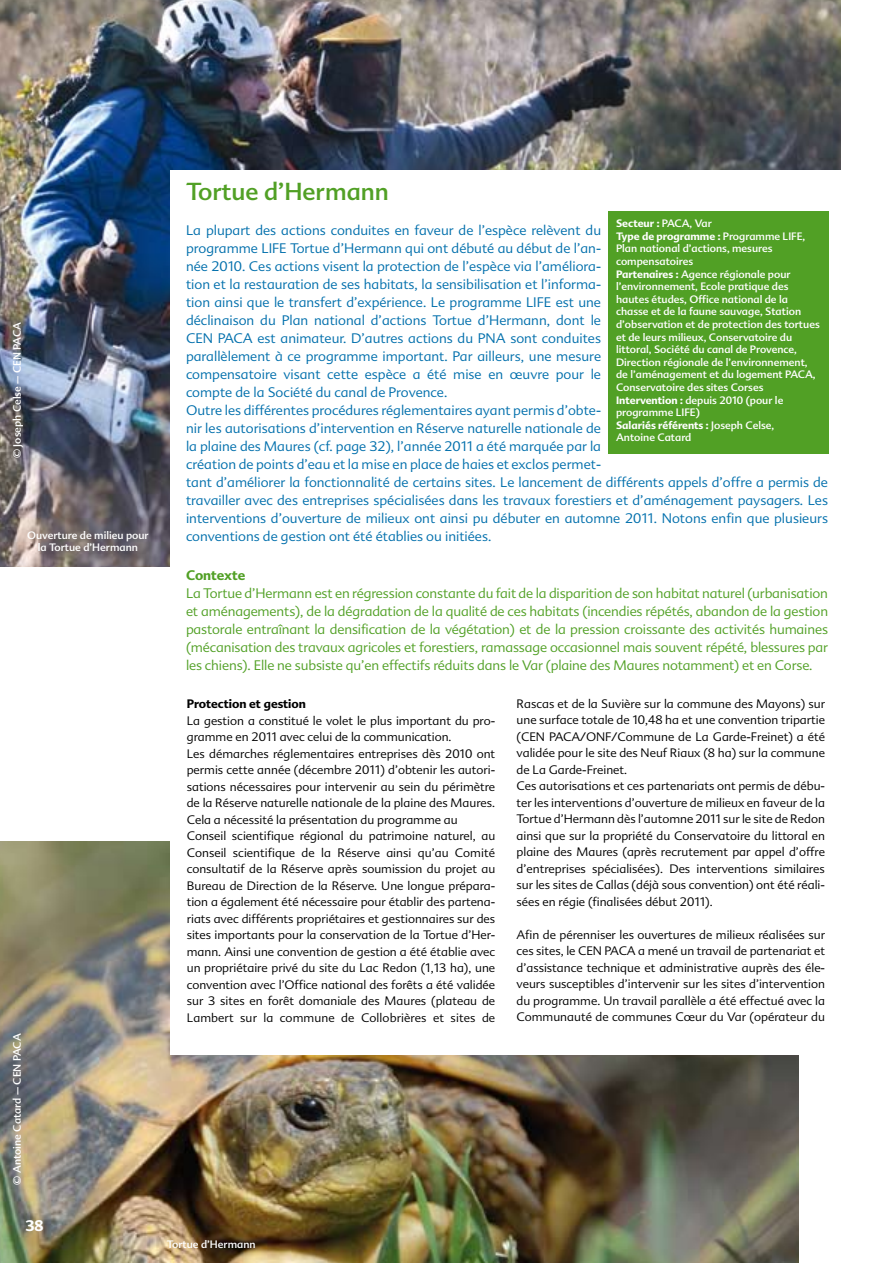
<style>
.page{position:relative;width:893px;height:1263px;background:#fff}
.page>*{position:absolute;margin:0;border:0;box-sizing:border-box;transform-origin:0 0}
.t1{font:24px "Advert";color:#51a025}
.t2{font:700 15px "Advert";color:#fff}
.t3{font:300 13.5px/18px "Advert";color:#006fac}
.t4{font:300 13.5px/18px "Advert";letter-spacing:-.01em;color:#51a025;text-align:justify}
.t5{font:700 13.5px "Advert";color:#51a025}
.t6{font:300 12px/16.5px "Advert";color:#000}
.t7{font:700 12px "Advert";color:#000}
.t8{font:10.5px/12.6px "Advert";color:#fff;text-align:center}
.s1{font-weight:700}
</style>
<div class="page">
<img style="left:0;top:0;width:840px;height:567px">
<img style="left:0;top:842px;width:798px;height:421px">
<div style="left:170px;top:170px;width:692px;height:884px;background:#fff"></div>
<div style="left:609px;top:211px;width:220px;height:243px;background:#51a025"></div>
<p class="t8" style="left:11px;top:458px;width:138px;rotate:-90deg">© Joseph Celse – CEN PACA</p>
<p class="t8" style="left:27px;top:528px;width:123px">Ouverture de milieu pour la Tortue d’Hermann</p>
<p class="t8" style="left:11px;top:1184px;width:152px;rotate:-90deg">© Antoine Catard – CEN PACA</p>
<p class="t2" style="left:25px;top:1217px;width:20px">38</p>
<h1 class="t1" style="left:186px;top:177px;width:204px">Tortue d’Hermann</h1>
<p class="t3" style="left:186px;top:221px;width:644px">La plupart des actions conduites en faveur de l’espèce relèvent du<br>programme LIFE Tortue d’Hermann qui ont débuté au début de l’an-<br>née 2010. Ces actions visent la protection de l’espèce via l’améliora-<br>tion et la restauration de ses habitats, la sensibilisation et l’informa-<br>tion ainsi que le transfert d’expérience. Le programme LIFE est une<br>déclinaison du Plan national d’actions Tortue d’Hermann, dont le<br>CEN PACA est animateur. D’autres actions du PNA sont conduites<br>parallèlement à ce programme important. Par ailleurs, une mesure<br>compensatoire visant cette espèce a été mise en œuvre pour le<br>compte de la Société du canal de Provence.<br>Outre les différentes procédures réglementaires ayant permis d’obte-<br>nir les autorisations d’intervention en Réserve naturelle nationale de<br>la plaine des Maures (cf. page 32), l’année 2011 a été marquée par la<br>création de points d’eau et la mise en place de haies et exclos permet-<br>tant d’améliorer la fonctionnalité de certains sites. Le lancement de différents appels d’offre a permis de travailler avec des entreprises spécialisées dans les travaux forestiers et d’aménagement paysagers. Les interventions d’ouverture de milieux ont ainsi pu débuter en automne 2011. Notons enfin que plusieurs conventions de gestion ont été établies ou initiées.</p>
<p class="t5" style="left:186px;top:567px;width:61px">Contexte</p>
<p class="t4" style="left:186px;top:585px;width:644px">La Tortue d’Hermann est en régression constante du fait de la disparition de son habitat naturel (urbanisation et aménagements), de la dégradation de la qualité de ces habitats (incendies répétés, abandon de la gestion pastorale entraînant la densification de la végétation) et de la pression croissante des activités humaines (mécanisation des travaux agricoles et forestiers, ramassage occasionnel mais souvent répété, blessures par les chiens). Elle ne subsiste qu’en effectifs réduits dans le Var (plaine des Maures notamment) et en Corse.</p>
<p class="t8" style="left:616px;top:217px;width:205px;text-align:left"><span class="s1">Secteur :</span> PACA, Var<br><span class="s1">Type de programme :</span> Programme LIFE,<br>Plan national d’actions, mesures compensatoires<br><span class="s1">Partenaires :</span> Agence régionale pour l’environnement, Ecole pratique des hautes études, Office national de la chasse et de la faune sauvage, Station d’observation et de protection des tortues et de leurs milieux, Conservatoire du littoral, Société du canal de Provence,<br>Direction régionale de l’environnement, de l’aménagement et du logement PACA,<br>Conservatoire des sites Corses<br><span class="s1">Intervention :</span> depuis 2010 (pour le programme LIFE)<br><span class="s1">Salariés référents :</span> Joseph Celse,<br>Antoine Catard</p>
<p class="t7" style="left:187px;top:696px;width:121px">Protection et gestion</p>
<p class="t6" style="left:187px;top:712px;width:310px">La gestion a constitué le volet le plus important du pro&shy;gramme en 2011 avec celui de la communication.<br>Les démarches réglementaires entreprises dès 2010 ont permis cette année (décembre 2011) d’obtenir les autori&shy;sations nécessaires pour intervenir au sein du périmètre de la Réserve naturelle nationale de la plaine des Maures.<br>Cela a nécessité la présentation du programme au Conseil scientifique régional du patrimoine naturel, au Conseil scientifique de la Réserve ainsi qu’au Comité consultatif de la Réserve après soumission du projet au Bureau de Direction de la Réserve. Une longue prépara&shy;tion a également été nécessaire pour établir des partena&shy;riats avec différents propriétaires et gestionnaires sur des sites importants pour la conservation de la Tortue d’Her&shy;mann. Ainsi une convention de gestion a été établie avec un propriétaire privé du site du Lac Redon (1,13 ha), une convention avec l’Office national des forêts a été validée sur 3 sites en forêt domaniale des Maures (plateau de Lambert sur la commune de Collobrières et sites de</p>
<p class="t6" style="left:516px;top:695px;width:310px">Rascas et de la Suvière sur la commune des Mayons) sur une surface totale de 10,48 ha et une convention tripartie (CEN PACA/ONF/Commune de La Garde-Freinet) a été validée pour le site des Neuf Riaux (8 ha) sur la commune de La Garde-Freinet.<br>Ces autorisations et ces partenariats ont permis de débu&shy;ter les interventions d’ouverture de milieux en faveur de la Tortue d’Hermann dès l’automne 2011 sur le site de Redon ainsi que sur la propriété du Conservatoire du littoral en plaine des Maures (après recrutement par appel d’offre d’entreprises spécialisées). Des interventions similaires sur les sites de Callas (déjà sous convention) ont été réali&shy;sées en régie (finalisées début 2011).</p>
<p class="t6" style="left:516px;top:926px;width:310px;text-align:justify">Afin de pérenniser les ouvertures de milieux réalisées sur ces sites, le CEN PACA a mené un travail de partenariat et d’assistance technique et administrative auprès des éle&shy;veurs susceptibles d’intervenir sur les sites d’intervention du programme. Un travail parallèle a été effectué avec la Communauté de communes Cœur du Var (opérateur du</p>
<p class="t8" style="left:167px;top:1238px;width:90px">Tortue d’Hermann</p>
</div>
